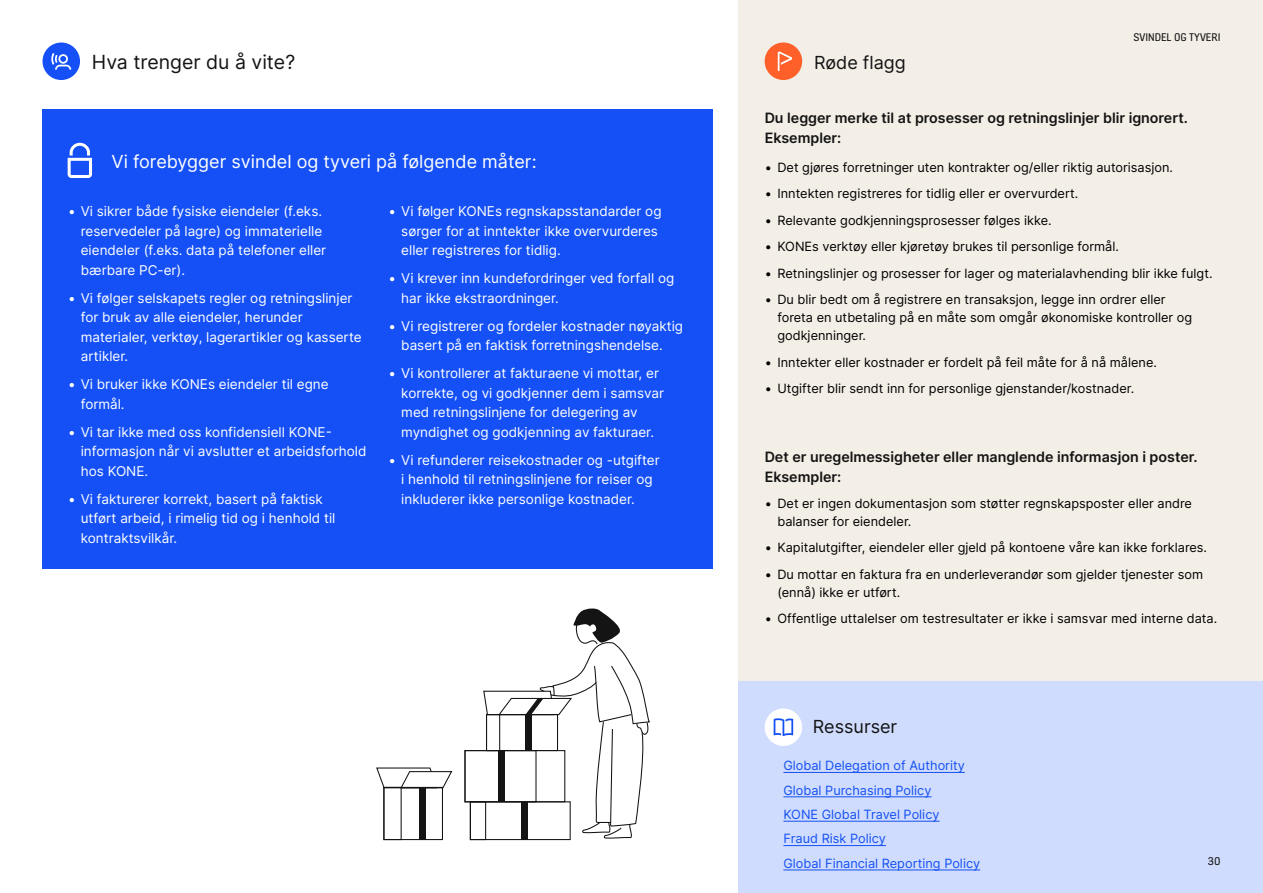
<style>
.page{position:relative;width:1263px;height:893px;background:#fff}
.page>*{position:absolute;margin:0;border:0;box-sizing:border-box;transform-origin:0 0}
.t1{font:19.5px "Inter";color:#141414}
.t2{font:18px "Inter";color:#fff}
.t3{font:18px "Inter";color:#141414}
.t4{font:600 14.25px/19.5px "Inter";color:#141414}
.t5{font:13.5px/19.5px "Inter";color:#fff}
.t6{font:12.75px/18px "Inter";color:#000}
.t7{font:12.75px/24.5px "Inter";color:#1450f5}
.t8{font:12px "KONE Information";color:#141414}
</style>
<div class="page">
<div style="left:738px;top:0;width:525px;height:893px;background:#f3eee6"></div>
<div style="left:738px;top:681px;width:525px;height:212px;background:#d0dcfd"></div>
<div style="left:43px;top:43px;width:37px;height:37px;background:#1450f5;border-radius:50%"></div>
<svg style="left:51px;top:53px;width:20px;height:17px"></svg>
<div style="left:765px;top:43px;width:37px;height:37px;background:#ff5f28;border-radius:50%"></div>
<svg style="left:778px;top:52px;width:14px;height:19px"></svg>
<div style="left:765px;top:708px;width:37px;height:38px;background:#fff;border-radius:50%"></div>
<svg style="left:774px;top:718px;width:19px;height:18px"></svg>
<div style="left:464px;top:750px;width:72px;height:52px;border:1px solid #141414"></div>
<div style="left:470px;top:801px;width:101px;height:39px;border:1px solid #141414"></div>
<div style="left:470px;top:801px;width:16px;height:39px;border:1px solid #141414"></div>
<div style="left:383px;top:787px;width:60px;height:53px;border:1px solid #141414"></div>
<div style="left:383px;top:787px;width:19px;height:53px;border:1px solid #141414"></div>
<div style="left:419px;top:788px;width:6px;height:51px;background:#141414"></div>
<svg style="left:483px;top:608px;width:167px;height:231px"></svg>
<svg style="left:376px;top:767px;width:77px;height:22px"></svg>
<hr style="left:783px;top:772px;width:182px;height:1px;background:#1450f5">
<hr style="left:783px;top:796px;width:148px;height:1px;background:#1450f5">
<hr style="left:783px;top:821px;width:156px;height:1px;background:#1450f5">
<hr style="left:783px;top:845px;width:103px;height:1px;background:#1450f5">
<hr style="left:783px;top:869px;width:197px;height:1px;background:#1450f5">
<div style="left:43px;top:109px;width:670px;height:460px;background:#1450f5"></div>
<svg style="left:68px;top:143px;width:24px;height:35px"></svg>
<h1 class="t1" style="left:92px;top:48px;width:205px">Hva trenger du å vite?</h1>
<h2 class="t3" style="left:814px;top:50px;width:93px">Røde flagg</h2>
<p class="t8" style="left:1133px;top:29px;width:89px">SVINDEL OG TYVERI</p>
<h2 class="t2" style="left:112px;top:149px;width:426px">Vi forebygger svindel og tyveri på følgende måter:</h2>
<p class="t5" style="left:81px;top:201px;width:247px;text-indent:-13px">• Vi sikrer både fysiske eiendeler (f.eks. reservedeler på lagre) og immaterielle eiendeler (f.eks. data på telefoner eller bærbare PC-er).</p>
<p class="t5" style="left:81px;top:288px;width:282px;text-indent:-13px">• Vi følger selskapets regler og retningslinjer for bruk av alle eiendeler, herunder materialer, verktøy, lagerartikler og kasserte artikler.</p>
<p class="t5" style="left:81px;top:374px;width:249px;text-indent:-13px">• Vi bruker ikke KONEs eiendeler til egne formål.</p>
<p class="t5" style="left:81px;top:422px;width:287px;text-indent:-13px">• Vi tar ikke med oss konfidensiell KONE&shy;informasjon når vi avslutter et arbeidsforhold hos KONE.</p>
<p class="t5" style="left:81px;top:489px;width:256px;text-indent:-13px">• Vi fakturerer korrekt, basert på faktisk utført arbeid, i rimelig tid og i henhold til kontraktsvilkår.</p>
<p class="t5" style="left:401px;top:201px;width:262px;text-indent:-13px">• Vi følger KONEs regnskapsstandarder og sørger for at inntekter ikke overvurderes eller registreres for tidlig.</p>
<p class="t5" style="left:401px;top:268px;width:274px;text-indent:-13px">• Vi krever inn kundefordringer ved forfall og har ikke ekstraordninger.</p>
<p class="t5" style="left:389px;top:316px;width:296px;text-align:center">• Vi registrerer og fordeler kostnader nøyaktig basert på en faktisk forretningshendelse.</p>
<p class="t5" style="left:401px;top:363px;width:264px;text-indent:-13px">• Vi kontrollerer at fakturaene vi mottar, er korrekte, og vi godkjenner dem i samsvar med retningslinjene for delegering av myndighet og godkjenning av fakturaer.</p>
<p class="t5" style="left:401px;top:450px;width:260px;text-indent:-13px">• Vi refunderer reisekostnader og -utgifter i henhold til retningslinjene for reiser og inkluderer ikke personlige kostnader.</p>
<p class="t4" style="left:765px;top:108px;width:425px">Du legger merke til at prosesser og retningslinjer blir ignorert.<br>Eksempler:</p>
<p class="t6" style="left:765px;top:158px;width:410px">• Det gjøres forretninger uten kontrakter og/eller riktig autorisasjon.</p>
<p class="t6" style="left:765px;top:184px;width:315px">• Inntekten registreres for tidlig eller er overvurdert.</p>
<p class="t6" style="left:765px;top:211px;width:289px">• Relevante godkjenningsprosesser følges ikke.</p>
<p class="t6" style="left:765px;top:238px;width:356px">• KONEs verktøy eller kjøretøy brukes til personlige formål.</p>
<p class="t6" style="left:765px;top:264px;width:449px">• Retningslinjer og prosesser for lager og materialavhending blir ikke fulgt.</p>
<p class="t6" style="left:777px;top:291px;width:416px;text-indent:-13px">• Du blir bedt om å registrere en transaksjon, legge inn ordrer eller foreta en utbetaling på en måte som omgår økonomiske kontroller og godkjenninger.</p>
<p class="t6" style="left:765px;top:353px;width:394px">• Inntekter eller kostnader er fordelt på feil måte for å nå målene.</p>
<p class="t6" style="left:765px;top:380px;width:371px">• Utgifter blir sendt inn for personlige gjenstander/kostnader.</p>
<p class="t4" style="left:765px;top:447px;width:434px">Det er uregelmessigheter eller manglende informasjon i poster.<br>Eksempler:</p>
<p class="t6" style="left:777px;top:494px;width:416px;text-indent:-13px">• Det er ingen dokumentasjon som støtter regnskapsposter eller andre balanser for eiendeler.</p>
<p class="t6" style="left:765px;top:538px;width:444px">• Kapitalutgifter, eiendeler eller gjeld på kontoene våre kan ikke forklares.</p>
<p class="t6" style="left:777px;top:565px;width:427px;text-indent:-13px">• Du mottar en faktura fra en underleverandør som gjelder tjenester som (ennå) ikke er utført.</p>
<p class="t6" style="left:765px;top:609px;width:454px">• Offentlige uttalelser om testresultater er ikke i samsvar med interne data.</p>
<h2 class="t3" style="left:813px;top:713px;width:86px">Ressurser</h2>
<p class="t7" style="left:783px;top:753px;width:198px">Global Delegation of Authority<br>Global Purchasing Policy<br>KONE Global Travel Policy<br>Fraud Risk Policy<br>Global Financial Reporting Policy</p>
<p class="t8" style="left:1208px;top:853px;width:14px">30</p>
</div>
